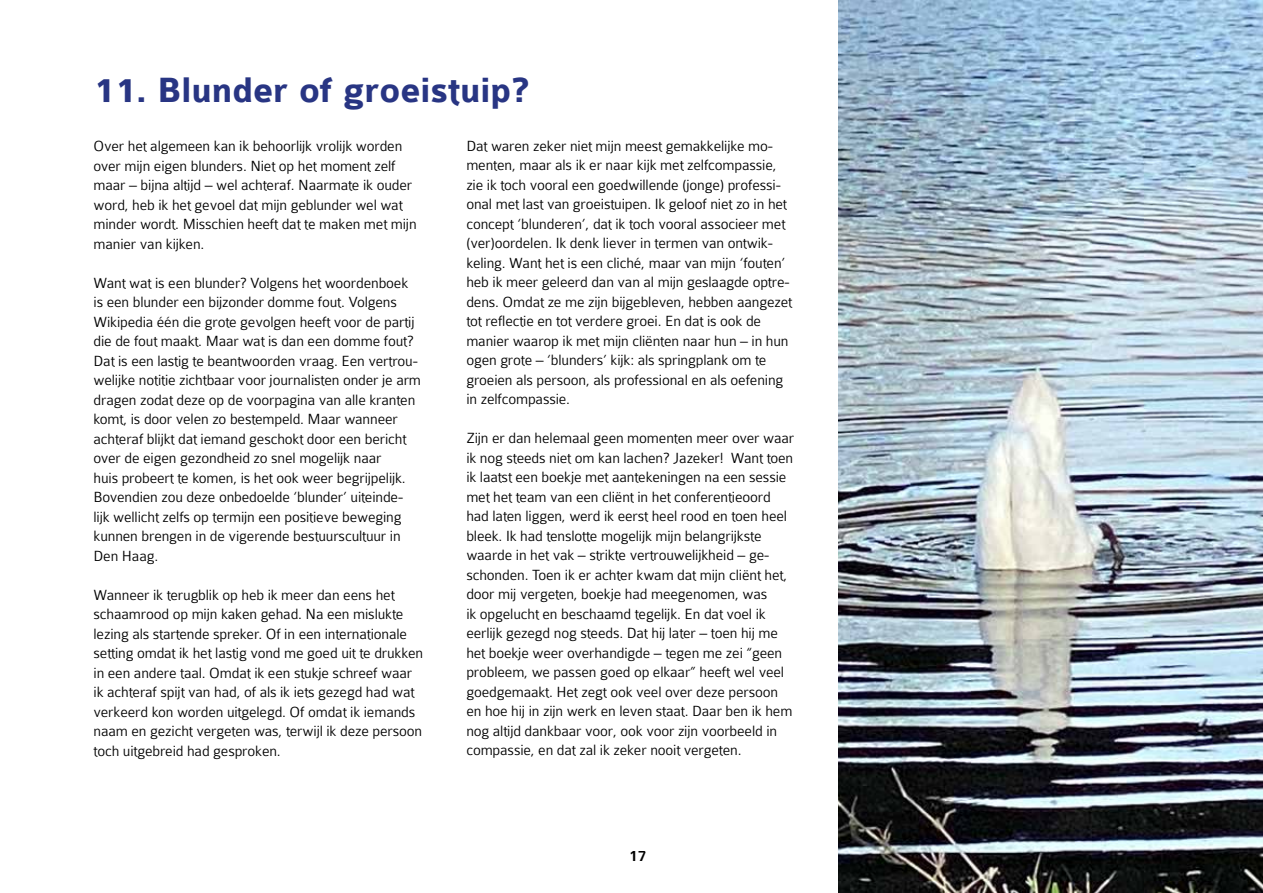
<style>
.page{position:relative;width:1263px;height:893px;background:#fff}
.page>*{position:absolute;margin:0;border:0;box-sizing:border-box;transform-origin:0 0}
.t1{font:700 37.5px "Colaborate";color:#283583}
.t2{font:500 16.5px "Colaborate";color:#000}
.t3{font:300 15.75px/19.5px "Colaborate";letter-spacing:-.01em;color:#000}
</style>
<div class="page">
<img style="left:839px;top:0;width:424px;height:893px">
<h1 class="t1" style="left:94px;top:71px;width:437px">11. Blunder of groeistuip?</h1>
<p class="t3" style="left:94px;top:136px;width:325px">Over het algemeen kan ik behoorlijk vrolijk worden over mijn eigen blunders. Niet op het moment zelf maar – bijna altijd – wel achteraf. Naarmate ik ouder word, heb ik het gevoel dat mijn geblunder wel wat minder wordt. Misschien heeft dat te maken met mijn manier van kijken.</p>
<p class="t3" style="left:94px;top:273px;width:329px">Want wat is een blunder? Volgens het woordenboek is een blunder een bijzonder domme fout. Volgens Wikipedia één die grote gevolgen heeft voor de partij die de fout maakt. Maar wat is dan een domme fout?<br>Dat is een lastig te beantwoorden vraag. Een vertrou&shy;welijke notitie zichtbaar voor journalisten onder je arm dragen zodat deze op de voorpagina van alle kranten komt, is door velen zo bestempeld. Maar wanneer achteraf blijkt dat iemand geschokt door een bericht over de eigen gezondheid zo snel mogelijk naar<br>huis probeert te komen, is het ook weer begrijpelijk.<br>Bovendien zou deze onbedoelde ‘blunder’ uiteinde&shy;lijk wellicht zelfs op termijn een positieve beweging kunnen brengen in de vigerende bestuurscultuur in Den Haag.</p>
<p class="t3" style="left:94px;top:585px;width:331px">Wanneer ik terugblik op heb ik meer dan eens het schaamrood op mijn kaken gehad. Na een mislukte lezing als startende spreker. Of in een internationale setting omdat ik het lastig vond me goed uit te drukken in een andere taal. Omdat ik een stukje schreef waar ik achteraf spijt van had, of als ik iets gezegd had wat verkeerd kon worden uitgelegd. Of omdat ik iemands naam en gezicht vergeten was, terwijl ik deze persoon toch uitgebreid had gesproken.</p>
<p class="t3" style="left:466px;top:136px;width:327px">Dat waren zeker niet mijn meest gemakkelijke mo&shy;menten, maar als ik er naar kijk met zelfcompassie, zie ik toch vooral een goedwillende (jonge) professi&shy;onal met last van groeistuipen. Ik geloof niet zo in het concept ‘blunderen’, dat ik toch vooral associeer met (ver)oordelen. Ik denk liever in termen van ontwik&shy;keling. Want het is een cliché, maar van mijn ‘fouten’ heb ik meer geleerd dan van al mijn geslaagde optre&shy;dens. Omdat ze me zijn bijgebleven, hebben aangezet tot reflectie en tot verdere groei. En dat is ook de manier waarop ik met mijn cliënten naar hun – in hun ogen grote – ‘blunders’ kijk: als springplank om te groeien als persoon, als professional en als oefening in zelfcompassie.</p>
<p class="t3" style="left:466px;top:429px;width:329px">Zijn er dan helemaal geen momenten meer over waar ik nog steeds niet om kan lachen? Jazeker! Want toen ik laatst een boekje met aantekeningen na een sessie met het team van een cliënt in het conferentieoord had laten liggen, werd ik eerst heel rood en toen heel bleek. Ik had tenslotte mogelijk mijn belangrijkste waarde in het vak – strikte vertrouwelijkheid – ge&shy;schonden. Toen ik er achter kwam dat mijn cliënt het, door mij vergeten, boekje had meegenomen, was<br>ik opgelucht en beschaamd tegelijk. En dat voel ik eerlijk gezegd nog steeds. Dat hij later – toen hij me het boekje weer overhandigde – tegen me zei “geen probleem, we passen goed op elkaar” heeft wel veel goedgemaakt. Het zegt ook veel over deze persoon en hoe hij in zijn werk en leven staat. Daar ben ik hem nog altijd dankbaar voor, ook voor zijn voorbeeld in compassie, en dat zal ik zeker nooit vergeten.</p>
<p class="t2" style="left:629px;top:847px;width:19px">17</p>
</div>
